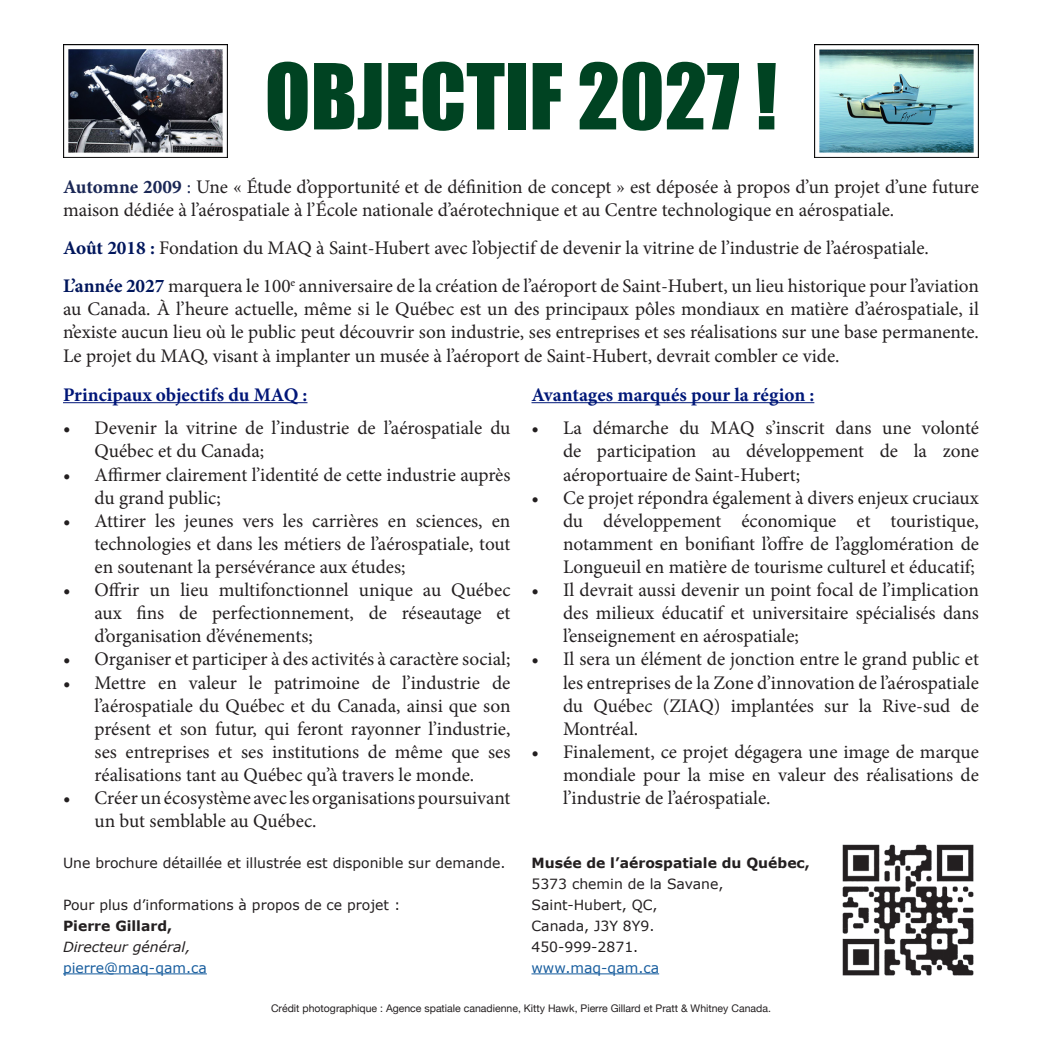
<style>
.page{position:relative;width:1042px;height:1042px;background:#fff}
.page>*{position:absolute;margin:0;border:0;box-sizing:border-box;transform-origin:0 0}
.t1{font:84px "Impact";color:#004322}
.t2{font:19.25px/23.1px "Minion Pro";color:#231f20;text-align:justify}
.t3{font:700 19.25px "Minion Pro";color:#001878}
.t4{font:700 19.25px "Minion Pro";color:#001678}
.t5{font:14px "Verdana";color:#231f20}
.t6{font:700 14px "Verdana";color:#231f20}
.t7{font:14px "Verdana";color:#175d9e}
.t8{font:italic 14px "Verdana";color:#231f20}
.t9{font:10.5px "Helvetica Neue";color:#231f20}
.s1{font-weight:700;color:#1a2755}
.s2{color:#1a2755}
.s3{font-weight:700;color:#00165c}
</style>
<div class="page">
<hr style="left:63px;top:402px;width:244px;height:1px;background:#001678">
<hr style="left:531px;top:402px;width:283px;height:1px;background:#001878">
<hr style="left:63px;top:973px;width:144px;height:1px;background:#175d9e">
<hr style="left:531px;top:973px;width:128px;height:1px;background:#175d9e">
<img style="left:842px;top:844px;width:132px;height:132px">
<img style="left:814px;top:45px;width:165px;height:113px">
<img style="left:63px;top:45px;width:164px;height:112px">
<p class="t1" style="left:265px;top:31px;width:514px">OBJECTIF 2027 !</p>
<p class="t2" style="left:63px;top:175px;width:917px"><span class="s1">Automne 2009</span> <span class="s2">:</span> Une « Étude d’opportunité et de définition de concept » est déposée à propos d’un projet d’une future maison dédiée à l’aérospatiale à l’École nationale d’aérotechnique et au Centre technologique en aérospatiale.</p>
<p class="t2" style="left:63px;top:237px;width:867px"><span class="s3">Août 2018 :</span> Fondation du MAQ à Saint-Hubert avec l’objectif de devenir la vitrine de l’industrie de l’aérospatiale.</p>
<p class="t2" style="left:63px;top:275px;width:917px"><span class="s3">L’année 2027</span> marquera le 100<sup>e</sup> anniversaire de la création de l’aéroport de Saint-Hubert, un lieu historique pour l’aviation au Canada. À l’heure actuelle, même si le Québec est un des principaux pôles mondiaux en matière d’aérospatiale, il n’existe aucun lieu où le public peut découvrir son industrie, ses entreprises et ses réalisations sur une base permanente.<br>Le projet du MAQ, visant à implanter un musée à l’aéroport de Saint-Hubert, devrait combler ce vide.</p>
<p class="t4" style="left:63px;top:381px;width:246px">Principaux objectifs du MAQ :</p>
<p class="t2" style="left:94px;top:417px;width:417px;text-indent:-32px">• Devenir la vitrine de l’industrie de l’aérospatiale du<br>Québec et du Canada;</p>
<p class="t2" style="left:94px;top:463px;width:417px;text-indent:-32px">• Affirmer clairement l’identité de cette industrie auprès du grand public;</p>
<p class="t2" style="left:94px;top:509px;width:417px;text-indent:-32px">• Attirer les jeunes vers les carrières en sciences, en technologies et dans les métiers de l’aérospatiale, tout en soutenant la persévérance aux études;</p>
<p class="t2" style="left:94px;top:578px;width:417px;text-indent:-32px">• Offrir un lieu multifonctionnel unique au Québec aux fins de perfectionnement, de réseautage et d’organisation d’événements;</p>
<p class="t2" style="left:63px;top:648px;width:449px">• Organiser et participer à des activités à caractère social;</p>
<p class="t2" style="left:94px;top:671px;width:417px;text-indent:-32px">• Mettre en valeur le patrimoine de l’industrie de l’aérospatiale du Québec et du Canada, ainsi que son présent et son futur, qui feront rayonner l’industrie, ses entreprises et ses institutions de même que ses réalisations tant au Québec qu’à travers le monde.</p>
<p class="t2" style="left:94px;top:786px;width:417px;text-indent:-32px">• Créer un écosystème avec les organisations poursuivant un but semblable au Québec.</p>
<p class="t3" style="left:531px;top:381px;width:284px">Avantages marqués pour la région :</p>
<p class="t2" style="left:563px;top:417px;width:417px;text-indent:-32px">• La démarche du MAQ s’inscrit dans une volonté de participation au développement de la zone aéroportuaire de Saint-Hubert;</p>
<p class="t2" style="left:563px;top:486px;width:417px;text-indent:-32px">• Ce projet répondra également à divers enjeux cruciaux du développement économique et touristique, notamment en bonifiant l’offre de l’agglomération de Longueuil en matière de tourisme culturel et éducatif;</p>
<p class="t2" style="left:563px;top:578px;width:417px;text-indent:-32px">• Il devrait aussi devenir un point focal de l’implication des milieux éducatif et universitaire spécialisés dans l’enseignement en aérospatiale;</p>
<p class="t2" style="left:563px;top:648px;width:417px;text-indent:-32px">• Il sera un élément de jonction entre le grand public et les entreprises de la Zone d’innovation de l’aérospatiale du Québec (ZIAQ) implantées sur la Rive-sud de Montréal.</p>
<p class="t2" style="left:563px;top:740px;width:417px;text-indent:-32px">• Finalement, ce projet dégagera une image de marque mondiale pour la mise en valeur des réalisations de l’industrie de l’aérospatiale.</p>
<p class="t5" style="left:63px;top:853px;width:444px">Une brochure détaillée et illustrée est disponible sur demande.</p>
<p class="t5" style="left:63px;top:895px;width:339px">Pour plus d’informations à propos de ce projet :</p>
<p class="t6" style="left:63px;top:916px;width:111px">Pierre Gillard,</p>
<p class="t8" style="left:63px;top:937px;width:129px">Directeur général,</p>
<p class="t7" style="left:63px;top:958px;width:145px">pierre@maq-qam.ca</p>
<p class="t6" style="left:531px;top:853px;width:280px">Musée de l’aérospatiale du Québec,</p>
<p class="t5" style="left:531px;top:874px;width:194px">5373 chemin de la Savane,</p>
<p class="t5" style="left:531px;top:895px;width:128px">Saint-Hubert, QC,</p>
<p class="t5" style="left:531px;top:916px;width:124px">Canada, J3Y 8Y9.</p>
<p class="t5" style="left:531px;top:937px;width:108px">450-999-2871.</p>
<p class="t7" style="left:531px;top:958px;width:129px">www.maq-qam.ca</p>
<p class="t9" style="left:271px;top:1001px;width:501px">Crédit photographique : Agence spatiale canadienne, Kitty Hawk, Pierre Gillard et Pratt &amp; Whitney Canada.</p>
</div>
